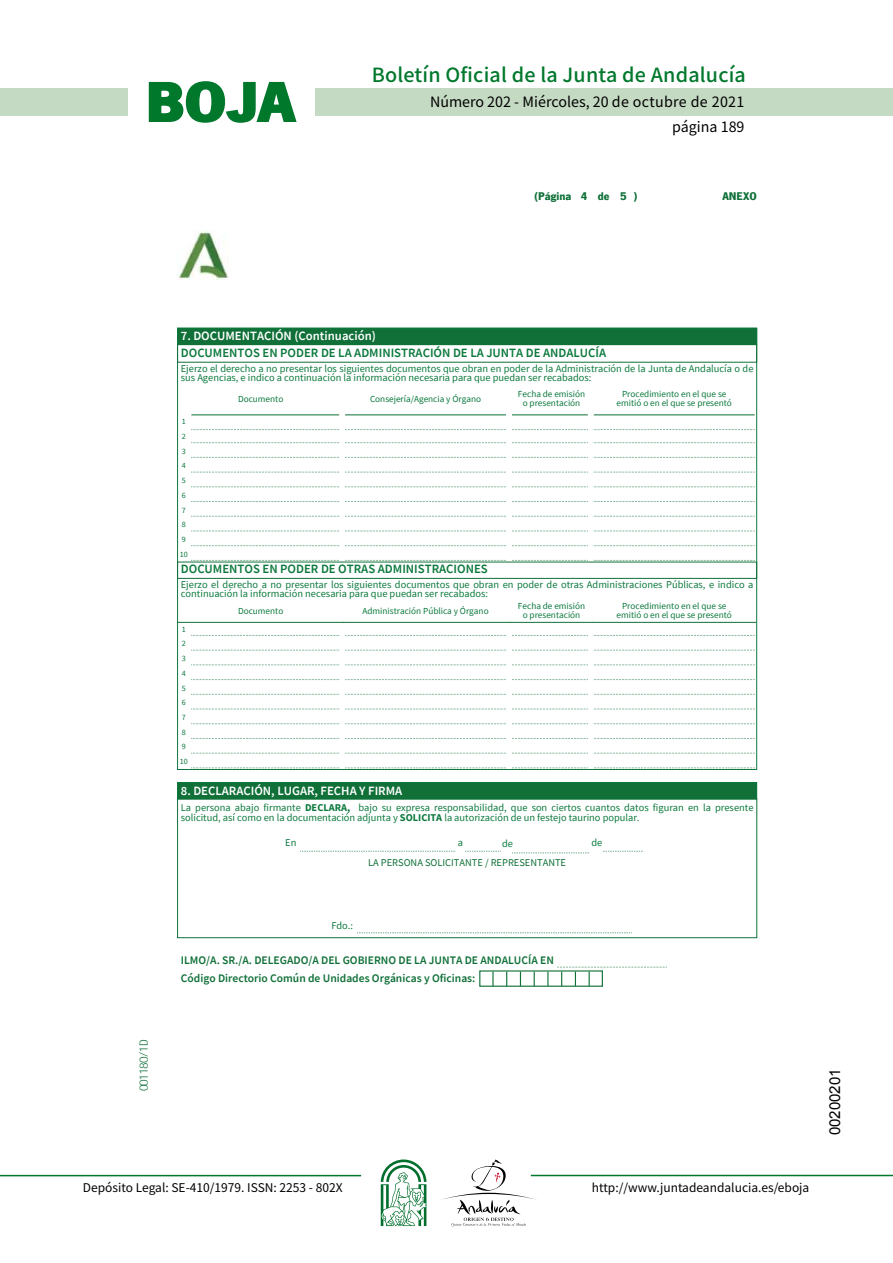
<style>
.page{position:relative;width:893px;height:1263px;background:#fff}
.page>*{position:absolute;margin:0;border:0;box-sizing:border-box;transform-origin:0 0}
.t1{font:700 57.75px "News Got T";color:#00782c;scale:1.14 1}
.t2{font:500 19.5px "Noto Sans HK";letter-spacing:.01em;color:#00782c}
.t3{font:15px "Arial";color:#000}
.t4{font:14.25px/24.5px "Noto Sans HK";color:#000;text-align:right}
.t5{font:600 12.75px "Source Sans Pro";color:#0b793d}
.t6{font:600 12.75px "Source Sans Pro";color:#fff}
.t7{font:12px "Noto Sans HK";color:#000}
.t8{font:600 11.55px/17.5px "Source Sans Pro";color:#107038}
.t9{font:700 11.55px "News Got T";color:#107038}
.t10{font:11.55px "Adobe Sans MM";letter-spacing:-.035em;color:#0f7039}
.t11{font:700 11.55px "News Got T";color:#0f7039}
.t12{font:10.35px/9.3px "Source Sans Pro";color:#0b793d}
.t13{font:10.35px "Source Sans Pro";color:#107038}
.t14{font:9.3px/9.3px "Source Sans Pro";color:#0b793d;text-align:center}
.t15{font:8.1px/14.7px "Source Sans Pro";color:#0b793d}
.s1{font-weight:700}
</style>
<div class="page">
<div style="left:315px;top:88px;width:577px;height:28px;background:#c5dac3"></div>
<div style="left:0;top:88px;width:128px;height:28px;background:#c5dac3"></div>
<hr style="left:0;top:1175px;width:361px;height:1px;background:#00782c">
<hr style="left:531px;top:1175px;width:361px;height:1px;background:#00782c">
<svg style="left:148px;top:81px;width:149px;height:42px"></svg>
<svg style="left:442px;top:1159px;width:100px;height:67px"></svg>
<svg style="left:381px;top:1160px;width:45px;height:66px"></svg>
<img style="left:177px;top:230px;width:52px;height:49px">
<div style="left:177px;top:328px;width:579px;height:17px;background:#107038"></div>
<div style="left:177px;top:344px;width:580px;height:19px;border:1px solid #107038"></div>
<hr style="left:191px;top:415px;width:148px;height:1px;background:#107038">
<svg style="left:191px;top:429px;width:148px;height:1px"></svg>
<hr style="left:345px;top:415px;width:161px;height:1px;background:#107038">
<svg style="left:345px;top:429px;width:161px;height:1px"></svg>
<hr style="left:512px;top:415px;width:76px;height:1px;background:#107038">
<hr style="left:593px;top:415px;width:161px;height:1px;background:#107038">
<svg style="left:512px;top:429px;width:242px;height:1px"></svg>
<svg style="left:191px;top:442px;width:148px;height:1px"></svg>
<svg style="left:345px;top:442px;width:161px;height:1px"></svg>
<svg style="left:512px;top:442px;width:242px;height:1px"></svg>
<svg style="left:191px;top:457px;width:148px;height:1px"></svg>
<svg style="left:345px;top:457px;width:161px;height:1px"></svg>
<svg style="left:512px;top:457px;width:242px;height:1px"></svg>
<svg style="left:191px;top:472px;width:148px;height:1px"></svg>
<svg style="left:345px;top:472px;width:161px;height:1px"></svg>
<svg style="left:512px;top:472px;width:242px;height:1px"></svg>
<svg style="left:191px;top:487px;width:148px;height:1px"></svg>
<svg style="left:345px;top:487px;width:161px;height:1px"></svg>
<svg style="left:512px;top:487px;width:242px;height:1px"></svg>
<svg style="left:191px;top:501px;width:148px;height:1px"></svg>
<svg style="left:345px;top:501px;width:161px;height:1px"></svg>
<svg style="left:512px;top:501px;width:242px;height:1px"></svg>
<svg style="left:191px;top:516px;width:148px;height:1px"></svg>
<svg style="left:345px;top:516px;width:161px;height:1px"></svg>
<svg style="left:512px;top:516px;width:242px;height:1px"></svg>
<svg style="left:191px;top:531px;width:148px;height:1px"></svg>
<svg style="left:345px;top:531px;width:161px;height:1px"></svg>
<svg style="left:512px;top:531px;width:242px;height:1px"></svg>
<svg style="left:191px;top:545px;width:148px;height:1px"></svg>
<svg style="left:345px;top:545px;width:161px;height:1px"></svg>
<svg style="left:512px;top:545px;width:242px;height:1px"></svg>
<svg style="left:191px;top:560px;width:148px;height:1px"></svg>
<svg style="left:345px;top:560px;width:161px;height:1px"></svg>
<svg style="left:512px;top:560px;width:242px;height:1px"></svg>
<div style="left:177px;top:562px;width:580px;height:17px;border:1px solid #107038"></div>
<hr style="left:177px;top:622px;width:167px;height:1px;background:#107038">
<hr style="left:343px;top:622px;width:168px;height:1px;background:#107038">
<hr style="left:510px;top:622px;width:82px;height:1px;background:#107038">
<hr style="left:592px;top:622px;width:164px;height:1px;background:#107038">
<svg style="left:191px;top:635px;width:148px;height:1px"></svg>
<svg style="left:345px;top:635px;width:161px;height:1px"></svg>
<svg style="left:512px;top:635px;width:76px;height:1px"></svg>
<svg style="left:594px;top:635px;width:160px;height:1px"></svg>
<svg style="left:191px;top:650px;width:148px;height:1px"></svg>
<svg style="left:345px;top:650px;width:161px;height:1px"></svg>
<svg style="left:512px;top:650px;width:76px;height:1px"></svg>
<svg style="left:594px;top:650px;width:160px;height:1px"></svg>
<svg style="left:191px;top:665px;width:148px;height:1px"></svg>
<svg style="left:345px;top:665px;width:161px;height:1px"></svg>
<svg style="left:512px;top:665px;width:76px;height:1px"></svg>
<svg style="left:594px;top:665px;width:160px;height:1px"></svg>
<svg style="left:191px;top:679px;width:148px;height:1px"></svg>
<svg style="left:345px;top:679px;width:161px;height:1px"></svg>
<svg style="left:512px;top:679px;width:76px;height:1px"></svg>
<svg style="left:594px;top:679px;width:160px;height:1px"></svg>
<svg style="left:191px;top:694px;width:148px;height:1px"></svg>
<svg style="left:345px;top:694px;width:161px;height:1px"></svg>
<svg style="left:512px;top:694px;width:76px;height:1px"></svg>
<svg style="left:594px;top:694px;width:160px;height:1px"></svg>
<svg style="left:191px;top:709px;width:148px;height:1px"></svg>
<svg style="left:345px;top:709px;width:161px;height:1px"></svg>
<svg style="left:512px;top:709px;width:76px;height:1px"></svg>
<svg style="left:594px;top:709px;width:160px;height:1px"></svg>
<svg style="left:191px;top:723px;width:148px;height:1px"></svg>
<svg style="left:345px;top:723px;width:161px;height:1px"></svg>
<svg style="left:512px;top:723px;width:76px;height:1px"></svg>
<svg style="left:594px;top:723px;width:160px;height:1px"></svg>
<svg style="left:191px;top:738px;width:148px;height:1px"></svg>
<svg style="left:345px;top:738px;width:161px;height:1px"></svg>
<svg style="left:512px;top:738px;width:76px;height:1px"></svg>
<svg style="left:594px;top:738px;width:160px;height:1px"></svg>
<svg style="left:191px;top:753px;width:148px;height:1px"></svg>
<svg style="left:345px;top:753px;width:161px;height:1px"></svg>
<svg style="left:512px;top:753px;width:76px;height:1px"></svg>
<svg style="left:594px;top:753px;width:160px;height:1px"></svg>
<svg style="left:191px;top:768px;width:148px;height:1px"></svg>
<svg style="left:345px;top:768px;width:161px;height:1px"></svg>
<svg style="left:512px;top:768px;width:76px;height:1px"></svg>
<svg style="left:594px;top:768px;width:160px;height:1px"></svg>
<div style="left:177px;top:783px;width:579px;height:16px;background:#107038"></div>
<div style="left:177px;top:782px;width:580px;height:17px;border:1px solid #0b793d"></div>
<div style="left:177px;top:798px;width:580px;height:140px;border:1px solid #107038"></div>
<svg style="left:300px;top:851px;width:156px;height:1px"></svg>
<svg style="left:465px;top:851px;width:35px;height:1px"></svg>
<svg style="left:512px;top:853px;width:77px;height:1px"></svg>
<svg style="left:603px;top:851px;width:40px;height:1px"></svg>
<svg style="left:357px;top:933px;width:275px;height:1px"></svg>
<div style="left:479px;top:970px;width:124px;height:17px;border:1px solid #107038"></div>
<svg style="left:492px;top:972px;width:1px;height:14px"></svg>
<svg style="left:506px;top:972px;width:1px;height:14px"></svg>
<svg style="left:520px;top:972px;width:1px;height:14px"></svg>
<svg style="left:533px;top:972px;width:1px;height:14px"></svg>
<svg style="left:547px;top:972px;width:1px;height:14px"></svg>
<svg style="left:557px;top:967px;width:109px;height:19px"></svg>
<h1 class="t1" style="left:145px;top:68px;width:133px">BOJA</h1>
<h2 class="t2" style="left:372px;top:64px;width:375px">Boletín Oficial de la Junta de Andalucía</h2>
<h3 class="t4" style="left:430px;top:90px;width:316px">Número 202 - Miércoles, 20 de octubre de 2021 página 189</h3>
<p class="t9" style="left:534px;top:189px;width:39px">(Página</p>
<p class="t9" style="left:598px;top:189px;width:13px">de</p>
<p class="t9" style="left:634px;top:189px;width:5px">)</p>
<p class="t11" style="left:580px;top:189px;width:8px">4</p>
<p class="t11" style="left:620px;top:189px;width:8px">5</p>
<p class="t11" style="left:722px;top:189px;width:36px">ANEXO</p>
<p class="t6" style="left:181px;top:328px;width:197px">7. DOCUMENTACIÓN (Continuación)</p>
<p class="t5" style="left:181px;top:345px;width:427px">DOCUMENTOS EN PODER DE LA ADMINISTRACIÓN DE LA JUNTA DE ANDALUCÍA</p>
<p class="t12" style="left:181px;top:363px;width:574px">Ejerzo el derecho a no presentar los siguientes documentos que obran en poder de la Administración de la Junta de Andalucía o de sus Agencias, e indico a continuación la información necesaria para que puedan ser recabados:</p>
<p class="t14" style="left:238px;top:394px;width:47px">Documento</p>
<p class="t14" style="left:370px;top:394px;width:113px">Consejería/Agencia y Órgano</p>
<p class="t14" style="left:518px;top:389px;width:69px">Fecha de emisión o presentación</p>
<p class="t14" style="left:616px;top:389px;width:117px">Procedimiento en el que se emitió o en el que se presentó</p>
<p class="t15" style="left:180px;top:414px;width:10px">1<br>2<br>3<br>4<br>5<br>6<br>7<br>8<br>9<br>10</p>
<p class="t5" style="left:181px;top:561px;width:308px">DOCUMENTOS EN PODER DE OTRAS ADMINISTRACIONES</p>
<p class="t12" style="left:181px;top:580px;width:574px">Ejerzo el derecho a no presentar los siguientes documentos que obran en poder de otras Administraciones Públicas, e indico a continuación la información necesaria para que puedan ser recabados:</p>
<p class="t14" style="left:238px;top:606px;width:47px">Documento</p>
<p class="t14" style="left:362px;top:606px;width:128px">Administración Pública y Órgano</p>
<p class="t14" style="left:518px;top:601px;width:69px">Fecha de emisión o presentación</p>
<p class="t14" style="left:616px;top:601px;width:117px">Procedimiento en el que se emitió o en el que se presentó</p>
<p class="t15" style="left:180px;top:622px;width:10px">1<br>2<br>3<br>4<br>5<br>6<br>7<br>8<br>9<br>10</p>
<p class="t6" style="left:181px;top:782px;width:223px">8. DECLARACIÓN, LUGAR, FECHA Y FIRMA</p>
<p class="t12" style="left:181px;top:802px;width:574px;line-height:10.4px">La persona abajo firmante <span class="s1">DECLARA,</span> bajo su expresa responsabilidad, que son ciertos cuantos datos figuran en la presente solicitud, así como en la documentación adjunta y <span class="s1">SOLICITA</span> la autorización de un festejo taurino popular.</p>
<p class="t12" style="left:285px;top:838px;width:13px">En</p>
<p class="t12" style="left:458px;top:838px;width:7px">a</p>
<p class="t12" style="left:502px;top:839px;width:12px">de</p>
<p class="t12" style="left:591px;top:838px;width:12px">de</p>
<p class="t13" style="left:368px;top:856px;width:199px">LA PERSONA SOLICITANTE / REPRESENTANTE</p>
<p class="t12" style="left:331px;top:921px;width:23px">Fdo.:</p>
<p class="t8" style="left:181px;top:952px;width:374px">ILMO/A. SR./A. DELEGADO/A DEL GOBIERNO DE LA JUNTA DE ANDALUCÍA EN<br>Código Directorio Común de Unidades Orgánicas y Oficinas:</p>
<p class="t10" style="left:137px;top:1091px;width:53px;rotate:-90deg">001180/1D</p>
<p class="t7" style="left:83px;top:1181px;width:261px">Depósito Legal: SE-410/1979. ISSN: 2253 - 802X</p>
<p class="t7" style="left:592px;top:1181px;width:219px">http://www.juntadeandalucia.es/eboja</p>
<h3 class="t3" style="left:825px;top:1135px;width:68px;rotate:-90deg">00200201</h3>
</div>
